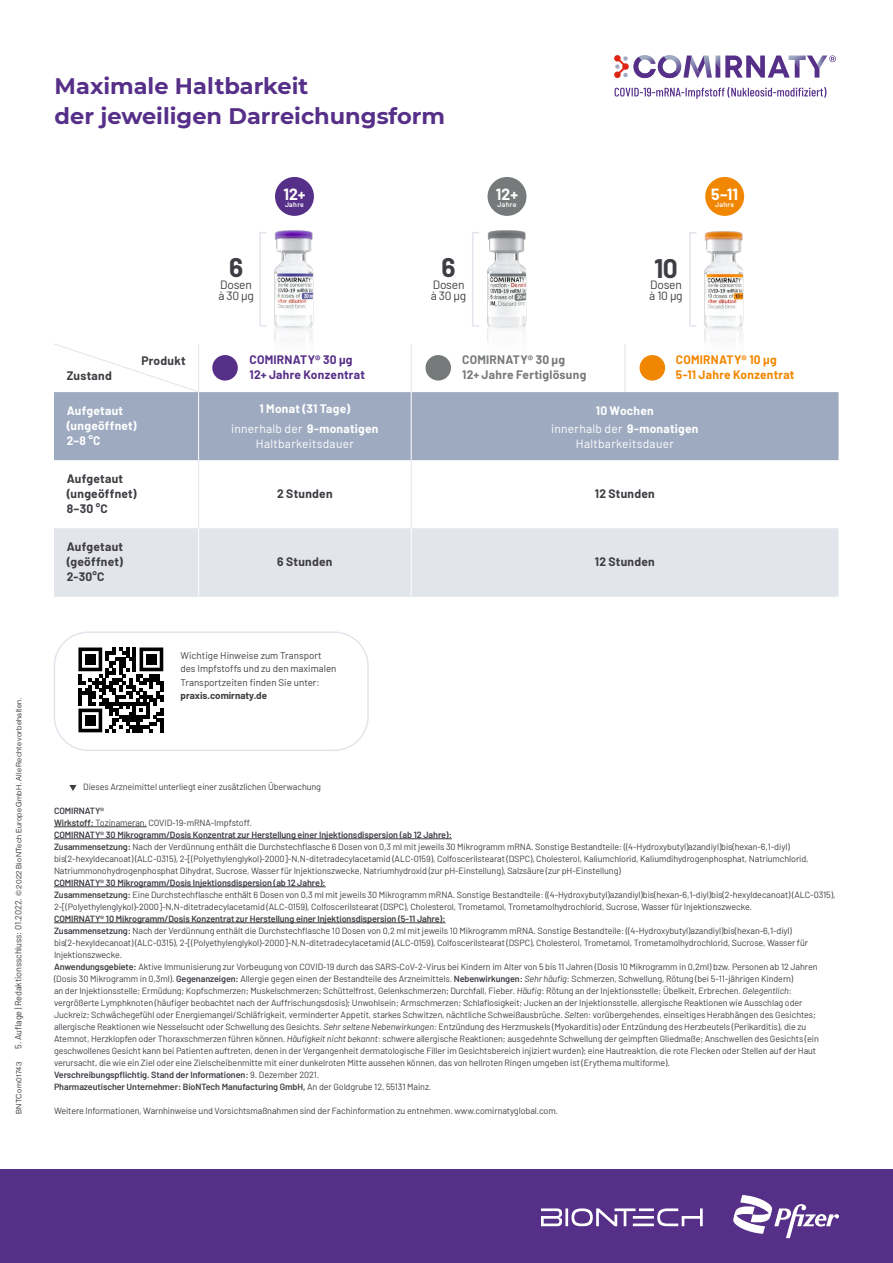
<style>
.page{position:relative;width:893px;height:1263px;background:#fff}
.page>*{position:absolute;margin:0;border:0;box-sizing:border-box;transform-origin:0 0}
.t1{font:700 22.5px/30px "Montserrat";color:#562f88}
.t2{font:700 15.9px "Barlow";color:#fff}
.t3{font:700 15.75px "Barlow";color:#fff}
.t4{font:700 12px/15px "Barlow";letter-spacing:.02em;color:#3f3c43}
.t5{font:700 12px/15px "Barlow";letter-spacing:.02em;color:#fff;text-align:center}
.t6{font:12px/11.2px "Barlow";letter-spacing:-.02em;color:#3f3c43}
.t7{font:700 12px/15px "Barlow";letter-spacing:.02em;color:#777a7b}
.t8{font:12px "Barlow";letter-spacing:.025em;color:#fff}
.t9{font:700 12px/15px "Barlow";letter-spacing:.02em;color:#f18700}
.t10{font:700 12px/15px "Barlow";letter-spacing:.02em;color:#562f88}
.t11{font:9.75px/13.5px "Barlow";color:#3f3c43}
.t12{font:700 9.75px "Barlow";color:#3f3c43}
.t13{font:9px/12px "Barlow";letter-spacing:-.01em;color:#3f3c43}
.t14{font:7.5px "N Haas Grotesk DS Pro 55 Rg";letter-spacing:.045em;color:#3f3c43}
.t15{font:600 6.9px "Barlow";letter-spacing:.04em;color:#fff}
.s1{font-family:"Barlow";font-size:9px}
.s2{font-weight:400}
.s3{font-weight:600}
.s4{font-style:italic}
</style>
<div class="page">
<div style="left:0;top:1169px;width:893px;height:94px;background:#562f88"></div>
<svg style="left:733px;top:1195px;width:106px;height:43px"></svg>
<svg style="left:541px;top:1208px;width:162px;height:18px"></svg>
<svg style="left:614px;top:87px;width:212px;height:12px"></svg>
<svg style="left:614px;top:55px;width:222px;height:23px"></svg>
<img style="left:263px;top:230px;width:51px;height:111px">
<div style="left:259px;top:232px;width:8px;height:94px;border:2px solid #e3e5ec"></div>
<div style="left:275px;top:177px;width:39px;height:39px;background:#562f88;border-radius:50%"></div>
<img style="left:704px;top:231px;width:40px;height:111px">
<div style="left:705px;top:177px;width:39px;height:39px;background:#f18700;border-radius:50%"></div>
<div style="left:689px;top:232px;width:8px;height:95px;border:2px solid #e3e5ec"></div>
<img style="left:476px;top:230px;width:51px;height:111px">
<div style="left:472px;top:232px;width:8px;height:94px;border:2px solid #e3e5ec"></div>
<div style="left:488px;top:177px;width:38px;height:39px;background:#777a7b;border-radius:50%"></div>
<div style="left:54px;top:392px;width:784px;height:68px;background:#9eaac0"></div>
<div style="left:54px;top:528px;width:784px;height:68px;background:#e3e5ec"></div>
<hr style="left:198px;top:392px;width:1px;height:68px;background:#fff">
<hr style="left:198px;top:528px;width:1px;height:68px;background:#fff">
<hr style="left:411px;top:392px;width:1px;height:68px;background:#fff">
<hr style="left:411px;top:528px;width:1px;height:68px;background:#fff">
<hr style="left:198px;top:460px;width:1px;height:68px;background:#e3e5ec">
<hr style="left:411px;top:460px;width:1px;height:68px;background:#e3e5ec">
<hr style="left:411px;top:344px;width:1px;height:48px;background:#e3e5ec">
<hr style="left:624px;top:344px;width:1px;height:48px;background:#e3e5ec">
<hr style="left:54px;top:596px;width:145px;height:1px;background:#e3e5ec">
<hr style="left:199px;top:596px;width:212px;height:1px;background:#e3e5ec">
<hr style="left:411px;top:596px;width:214px;height:1px;background:#e3e5ec">
<hr style="left:625px;top:596px;width:213px;height:1px;background:#e3e5ec">
<svg style="left:78px;top:647px;width:85px;height:85px"></svg>
<div style="left:85px;top:654px;width:10px;height:10px;background:#000"></div>
<div style="left:146px;top:654px;width:10px;height:10px;background:#000"></div>
<div style="left:85px;top:715px;width:10px;height:10px;background:#000"></div>
<svg style="left:54px;top:343px;width:145px;height:50px"></svg>
<hr style="left:54px;top:826px;width:93px;height:1px;background:#3f3c43">
<hr style="left:54px;top:838px;width:398px;height:1px;background:#3f3c43">
<hr style="left:54px;top:886px;width:272px;height:1px;background:#3f3c43">
<hr style="left:54px;top:922px;width:392px;height:1px;background:#3f3c43">
<svg style="left:69px;top:785px;width:8px;height:6px"></svg>
<div style="left:54px;top:631px;width:315px;height:120px;border:2px solid #e3e5ec;border-radius:34px"></div>
<div style="left:212px;top:355px;width:26px;height:26px;background:#562f88;border-radius:50%"></div>
<div style="left:425px;top:355px;width:26px;height:26px;background:#777a7b;border-radius:50%"></div>
<div style="left:640px;top:355px;width:25px;height:26px;background:#f18700;border-radius:50%"></div>
<p class="t14" style="left:15px;top:1049px;width:352px;rotate:-90deg"><span class="s1">5. Auflage | Redaktionsschluss: 01.2022.</span> © 2022 BioNTech Europe GmbH. Alle Rechte vorbehalten.</p>
<p class="t14" style="left:15px;top:1114px;width:54px;rotate:-90deg">BNTCom01743</p>
<h1 class="t1" style="left:55px;top:70px;width:392px">Maximale Haltbarkeit<br>der jeweiligen Darreichungsform</h1>
<h3 class="t6" style="left:218px;top:278px;width:37px"><sup>6</sup>Dosen à 30 µg</h3>
<h3 class="t3" style="left:283px;top:182px;width:24px">12+</h3>
<p class="t15" style="left:285px;top:200px;width:20px">Jahre</p>
<h3 class="t6" style="left:431px;top:278px;width:37px"><sup>6</sup>Dosen à 30 µg</h3>
<h3 class="t3" style="left:496px;top:182px;width:24px">12+</h3>
<p class="t15" style="left:498px;top:200px;width:20px">Jahre</p>
<h3 class="t6" style="left:649px;top:278px;width:35px"><sup>10</sup>Dosen à 10 µg</h3>
<h2 class="t2" style="left:711px;top:182px;width:28px">5–11</h2>
<p class="t15" style="left:715px;top:200px;width:21px">Jahre</p>
<h3 class="t4" style="left:67px;top:367px;width:47px">Zustand</h3>
<h3 class="t4" style="left:141px;top:352px;width:46px">Produkt</h3>
<h3 class="t10" style="left:250px;top:352px;width:117px">COMIRNATY® 30 µg<br>12+ Jahre Konzentrat</h3>
<h3 class="t7" style="left:462px;top:352px;width:126px">COMIRNATY® 30 µg<br>12+ Jahre Fertiglösung</h3>
<h3 class="t9" style="left:676px;top:352px;width:120px">COMIRNATY® 10 µg<br>5-11 Jahre Konzentrat</h3>
<h3 class="t5" style="left:67px;top:402px;width:72px;text-align:left">Aufgetaut (ungeöffnet)<br>2–8 °C</h3>
<h3 class="t5" style="left:231px;top:398px;width:149px;line-height:20.2px">1 Monat (31 Tage)<br><span class="s2">innerhalb der</span> 9-monatigen</h3>
<h3 class="t8" style="left:256px;top:435px;width:99px">Haltbarkeitsdauer</h3>
<h3 class="t5" style="left:551px;top:400px;width:149px;line-height:18.8px">10 Wochen<br><span class="s2">innerhalb der</span> 9-monatigen</h3>
<h3 class="t8" style="left:576px;top:435px;width:99px">Haltbarkeitsdauer</h3>
<h3 class="t4" style="left:67px;top:470px;width:72px">Aufgetaut (ungeöffnet)<br>8–30 °C</h3>
<h3 class="t4" style="left:67px;top:538px;width:58px;text-align:justify">Aufgetaut (geöffnet)<br>2-30°C</h3>
<h3 class="t4" style="left:277px;top:485px;width:57px">2 Stunden</h3>
<h3 class="t4" style="left:595px;top:485px;width:61px">12 Stunden</h3>
<h3 class="t4" style="left:277px;top:553px;width:57px">6 Stunden</h3>
<h3 class="t4" style="left:595px;top:553px;width:61px">12 Stunden</h3>
<p class="t11" style="left:181px;top:647px;width:157px">Wichtige Hinweise zum Transport des Impfstoffs und zu den maximalen<br>Transportzeiten finden Sie unter:</p>
<p class="t12" style="left:181px;top:688px;width:88px">praxis.comirnaty.de</p>
<p class="t13" style="left:83px;top:780px;width:239px">Dieses Arzneimittel unterliegt einer zusätzlichen Überwachung</p>
<p class="t13" style="left:54px;top:804px;width:756px"><span class="s3">COMIRNATY®<br>Wirkstoff:</span> Tozinameran, COVID-19-mRNA-Impfstoff.<br><span class="s3">COMIRNATY® 30 Mikrogramm/Dosis Konzentrat zur Herstellung einer Injektionsdispersion (ab 12 Jahre):<br>Zusammensetzung:</span> Nach der Verdünnung enthält die Durchstechflasche 6 Dosen von 0,3 ml mit jeweils 30 Mikrogramm mRNA. Sonstige Bestandteile: ((4-Hydroxybutyl)azandiyl)bis(hexan-6,1-diyl) bis(2-hexyldecanoat) (ALC-0315), 2-[(Polyethylenglykol)-2000]-N,N-ditetradecylacetamid (ALC-0159), Colfoscerilstearat (DSPC), Cholesterol, Kaliumchlorid, Kaliumdihydrogenphosphat, Natriumchlorid, Natriummonohydrogenphosphat Dihydrat, Sucrose, Wasser für Injektionszwecke, Natriumhydroxid (zur pH-Einstellung), Salzsäure (zur pH-Einstellung)</p>
<p class="t13" style="left:54px;top:876px;width:783px"><span class="s3">COMIRNATY® 30 Mikrogramm/Dosis Injektionsdispersion (ab 12 Jahre):<br>Zusammensetzung:</span> Eine Durchstechflasche enthält 6 Dosen von 0,3 ml mit jeweils 30 Mikrogramm mRNA. Sonstige Bestandteile: ((4-Hydroxybutyl)azandiyl)bis(hexan-6,1-diyl)bis(2-hexyldecanoat) (ALC-0315),<br>2-[(Polyethylenglykol)-2000]-N,N-ditetradecylacetamid (ALC-0159), Colfoscerilstearat (DSPC), Cholesterol, Trometamol, Trometamolhydrochlorid, Sucrose, Wasser für Injektionszwecke.</p>
<p class="t13" style="left:54px;top:912px;width:766px"><span class="s3">COMIRNATY® 10 Mikrogramm/Dosis Konzentrat zur Herstellung einer Injektionsdispersion (5-11 Jahre):<br>Zusammensetzung:</span> Nach der Verdünnung enthält die Durchstechflasche 10 Dosen von 0,2 ml mit jeweils 10 Mikrogramm mRNA. Sonstige Bestandteile: ((4-Hydroxybutyl)azandiyl)bis(hexan-6,1-diyl) bis(2-hexyldecanoat) (ALC-0315), 2-[(Polyethylenglykol)-2000]-N,N-ditetradecylacetamid (ALC-0159), Colfoscerilstearat (DSPC), Cholesterol, Trometamol, Trometamolhydrochlorid, Sucrose, Wasser für Injektionszwecke.<br><span class="s3">Anwendungsgebiete:</span> Aktive Immunisierung zur Vorbeugung von COVID-19 durch das SARS-CoV-2-Virus bei Kindern im Alter von 5 bis 11 Jahren (Dosis 10 Mikrogramm in 0,2ml) bzw. Personen ab 12 Jahren (Dosis 30 Mikrogramm in 0,3ml). <span class="s3">Gegenanzeigen:</span> Allergie gegen einen der Bestandteile des Arzneimittels. <span class="s3">Nebenwirkungen:</span> <span class="s4">Sehr häufig</span>: Schmerzen, Schwellung, Rötung (bei 5-11-jährigen Kindern)<br>an der Injektionsstelle; Ermüdung; Kopfschmerzen; Muskelschmerzen; Schüttelfrost, Gelenkschmerzen; Durchfall, Fieber. <span class="s4">Häufig</span>: Rötung an der Injektionsstelle; Übelkeit, Erbrechen. <span class="s4">Gelegentlich</span>: vergrößerte Lymphknoten (häufiger beobachtet nach der Auffrischungsdosis); Unwohlsein; Armschmerzen; Schlaflosigkeit; Jucken an der Injektionsstelle, allergische Reaktionen wie Ausschlag oder Juckreiz; Schwächegefühl oder Energiemangel/Schläfrigkeit, verminderter Appetit, starkes Schwitzen, nächtliche Schweißausbrüche. <span class="s4">Selten</span>: vorübergehendes, einseitiges Herabhängen des Gesichtes; allergische Reaktionen wie Nesselsucht oder Schwellung des Gesichts. <span class="s4">Sehr seltene Nebenwirkungen:</span> Entzündung des Herzmuskels (Myokarditis) oder Entzündung des Herzbeutels (Perikarditis), die zu Atemnot, Herzklopfen oder Thoraxschmerzen führen können. <span class="s4">Häufigkeit nicht bekannt</span>: schwere allergische Reaktionen; ausgedehnte Schwellung der geimpften Gliedmaße; Anschwellen des Gesichts (ein geschwollenes Gesicht kann bei Patienten auftreten, denen in der Vergangenheit dermatologische Filler im Gesichtsbereich injiziert wurden); eine Hautreaktion, die rote Flecken oder Stellen auf der Haut verursacht, die wie ein Ziel oder eine Zielscheibenmitte mit einer dunkelroten Mitte aussehen können, das von hellroten Ringen umgeben ist (Erythema multiforme).<br><span class="s3">Verschreibungspflichtig. Stand der Informationen:</span> 9. Dezember 2021.<br><span class="s3">Pharmazeutischer Unternehmer: BioNTech Manufacturing GmbH,</span> An der Goldgrube 12, 55131 Mainz.</p>
<p class="t13" style="left:54px;top:1104px;width:506px">Weitere Informationen, Warnhinweise und Vorsichtsmaßnahmen sind der Fachinformation zu entnehmen. www.comirnatyglobal.com.</p>
</div>
